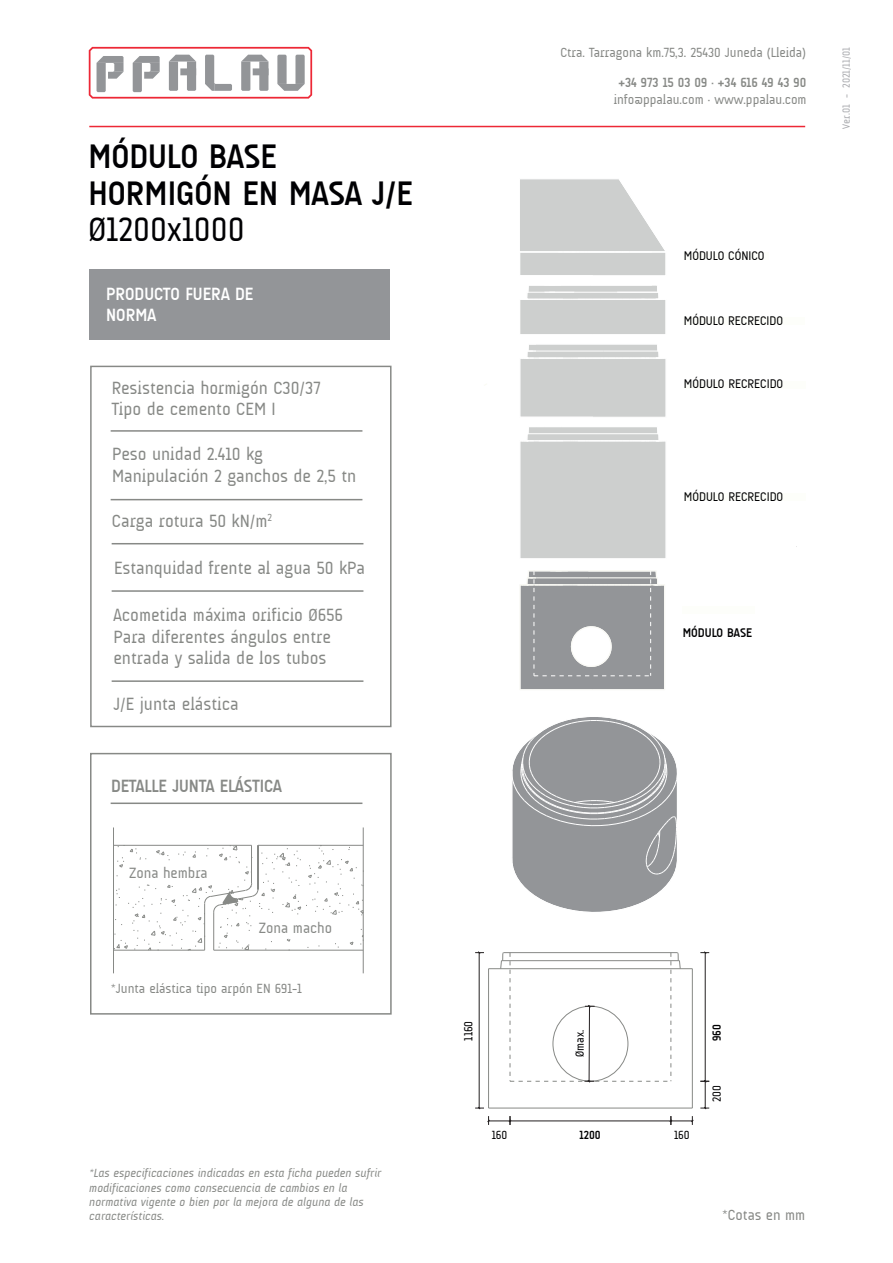
<style>
.page{position:relative;width:893px;height:1263px;background:#fff}
.page>*{position:absolute;margin:0;border:0;box-sizing:border-box;transform-origin:0 0}
.t1{font:700 34.5px/36.9px "A Udimat";color:#000003}
.t2{font:34.5px "A Udimat";color:#000003}
.t3{font:18px/21.6px "A Udimat";color:#878986}
.t4{font:700 18px/21.6px "A Udimat";color:#fff}
.t5{font:700 18px "A Udimat";color:#878986}
.t6{font:15.15px "A Udimat";color:#878986}
.t7{font:15px "A Udimat";color:#878986}
.t8{font:13.5px "A Udimat";color:#878986}
.t9{font:700 13.5px "A Udimat";color:#878986}
.t10{font:12.75px "A Udimat";color:#000002}
.t11{font:700 12.75px "A Udimat";color:#000002}
.t12{font:italic 12px/14.4px "A Udimat";color:#878986}
.t13{font:12px "A Udimat";color:#000002}
.t14{font:700 12px "A Udimat";color:#000002}
.t15{font:10.5px "A Udimat";color:#a8a9ad}
</style>
<div class="page">
<hr style="left:89px;top:126px;width:716px;height:1px;background:#ed2836">
<svg style="left:520px;top:179px;width:146px;height:96px;background:#d4d6d5"></svg>
<div style="left:520px;top:427px;width:146px;height:131px;background:#cdcfce"></div>
<svg style="left:520px;top:345px;width:146px;height:72px;background:#d0d2d1"></svg>
<svg style="left:520px;top:285px;width:146px;height:49px;background:#d2d3d3"></svg>
<div style="left:684px;top:493px;width:121px;height:8px;background:#fdfefa"></div>
<div style="left:684px;top:381px;width:121px;height:7px;background:#fdfefa"></div>
<div style="left:683px;top:318px;width:122px;height:7px;background:#fdfefa"></div>
<div style="left:683px;top:252px;width:86px;height:8px;background:#fdfefa"></div>
<hr style="left:113px;top:827px;width:1px;height:146px;background:#878986">
<hr style="left:363px;top:827px;width:1px;height:146px;background:#878986">
<div style="left:90px;top:366px;width:301px;height:361px;border:1px solid #878986"></div>
<hr style="left:111px;top:803px;width:251px;height:1px;background:#878986">
<hr style="left:111px;top:430px;width:251px;height:2px;background:#878986">
<hr style="left:111px;top:499px;width:251px;height:1px;background:#878986">
<hr style="left:112px;top:543px;width:251px;height:1px;background:#878986">
<hr style="left:112px;top:590px;width:251px;height:2px;background:#878986">
<div style="left:90px;top:753px;width:301px;height:262px;border:2px solid #878986"></div>
<div style="left:89px;top:269px;width:300px;height:71px;background:#939598"></div>
<svg style="left:89px;top:47px;width:223px;height:52px"></svg>
<svg style="left:114px;top:844px;width:250px;height:107px"></svg>
<hr style="left:112px;top:680px;width:251px;height:2px;background:#878986">
<div style="left:682px;top:606px;width:72px;height:7px;background:#fdfefa"></div>
<hr style="left:488px;top:969px;width:1px;height:139px;background:#878986">
<hr style="left:692px;top:969px;width:1px;height:139px;background:#878986">
<hr style="left:488px;top:968px;width:204px;height:1px;background:#878986">
<hr style="left:488px;top:1108px;width:204px;height:1px;background:#878986">
<hr style="left:510px;top:1121px;width:161px;height:1px;background:#231f20">
<svg style="left:487px;top:1116px;width:24px;height:9px"></svg>
<svg style="left:669px;top:1116px;width:24px;height:9px"></svg>
<hr style="left:479px;top:953px;width:1px;height:155px;background:#231f20">
<svg style="left:475px;top:1107px;width:9px;height:3px"></svg>
<svg style="left:475px;top:951px;width:9px;height:3px"></svg>
<hr style="left:705px;top:953px;width:1px;height:128px;background:#231f20">
<svg style="left:700px;top:1080px;width:9px;height:30px"></svg>
<svg style="left:700px;top:951px;width:9px;height:3px"></svg>
<svg style="left:520px;top:570px;width:145px;height:120px;background:#a2a4a6"></svg>
<hr style="left:568px;top:570px;width:88px;height:1px;background:#f9f9f4">
<svg style="left:512px;top:717px;width:165px;height:195px;background:#a6a7aa"></svg>
<svg style="left:500px;top:952px;width:180px;height:131px"></svg>
<h1 class="t1" style="left:88px;top:137px;width:326px">MÓDULO BASE<br>HORMIGÓN EN MASA J/E</h1>
<h1 class="t2" style="left:88px;top:210px;width:158px">Ø1200x1000</h1>
<p class="t4" style="left:106px;top:283px;width:149px">PRODUCTO FUERA DE<br>NORMA</p>
<p class="t3" style="left:112px;top:377px;width:210px">Resistencia hormigón C30/37<br>Tipo de cemento CEM I</p>
<p class="t3" style="left:112px;top:443px;width:245px">Peso unidad 2.410 kg<br>Manipulación 2 ganchos de 2,5 tn</p>
<p class="t3" style="left:112px;top:510px;width:162px">Carga rotura 50 kN/m<sup>2</sup></p>
<p class="t3" style="left:114px;top:557px;width:252px">Estanquidad frente al agua 50 kPa</p>
<p class="t3" style="left:113px;top:604px;width:231px">Acometida máxima orificio Ø656<br>Para diferentes ángulos entre entrada y salida de los tubos</p>
<p class="t3" style="left:113px;top:693px;width:127px">J/E junta elástica</p>
<p class="t5" style="left:111px;top:776px;width:172px">DETALLE JUNTA ELÁSTICA</p>
<p class="t6" style="left:129px;top:865px;width:80px">Zona hembra</p>
<p class="t6" style="left:259px;top:919px;width:75px">Zona macho</p>
<p class="t8" style="left:111px;top:981px;width:193px">*Junta elástica tipo arpón EN 691-1</p>
<p class="t12" style="left:89px;top:1166px;width:293px">*Las especificaciones indicadas en esta ficha pueden sufrir modificaciones como consecuencia de cambios en la normativa vigente o bien por la mejora de alguna de las características.</p>
<p class="t8" style="left:560px;top:44px;width:247px">Ctra. Tarragona km.75,3. 25430 Juneda (Lleida)</p>
<p class="t9" style="left:618px;top:75px;width:189px">+34 973 15 03 09 · +34 616 49 43 90</p>
<p class="t8" style="left:613px;top:92px;width:194px">info@ppalau.com · www.ppalau.com</p>
<p class="t15" style="left:840px;top:129px;width:83px;rotate:-90deg">Ver.01 - 2021/11/01</p>
<p class="t10" style="left:683px;top:248px;width:82px">MÓDULO CÓNICO</p>
<p class="t10" style="left:683px;top:313px;width:101px">MÓDULO RECRECIDO</p>
<p class="t10" style="left:684px;top:377px;width:101px">MÓDULO RECRECIDO</p>
<p class="t10" style="left:684px;top:489px;width:101px">MÓDULO RECRECIDO</p>
<p class="t11" style="left:682px;top:626px;width:71px">MÓDULO BASE</p>
<p class="t13" style="left:461px;top:1041px;width:21px;rotate:-90deg">1160</p>
<p class="t14" style="left:710px;top:1041px;width:18px;rotate:-90deg">960</p>
<p class="t13" style="left:573px;top:1057px;width:29px;rotate:-90deg">Ømax.</p>
<p class="t13" style="left:491px;top:1128px;width:17px">160</p>
<p class="t14" style="left:579px;top:1128px;width:23px">1200</p>
<p class="t13" style="left:674px;top:1128px;width:17px">160</p>
<p class="t13" style="left:710px;top:1102px;width:18px;rotate:-90deg">200</p>
<p class="t7" style="left:722px;top:1207px;width:85px">*Cotas en mm</p>
</div>
